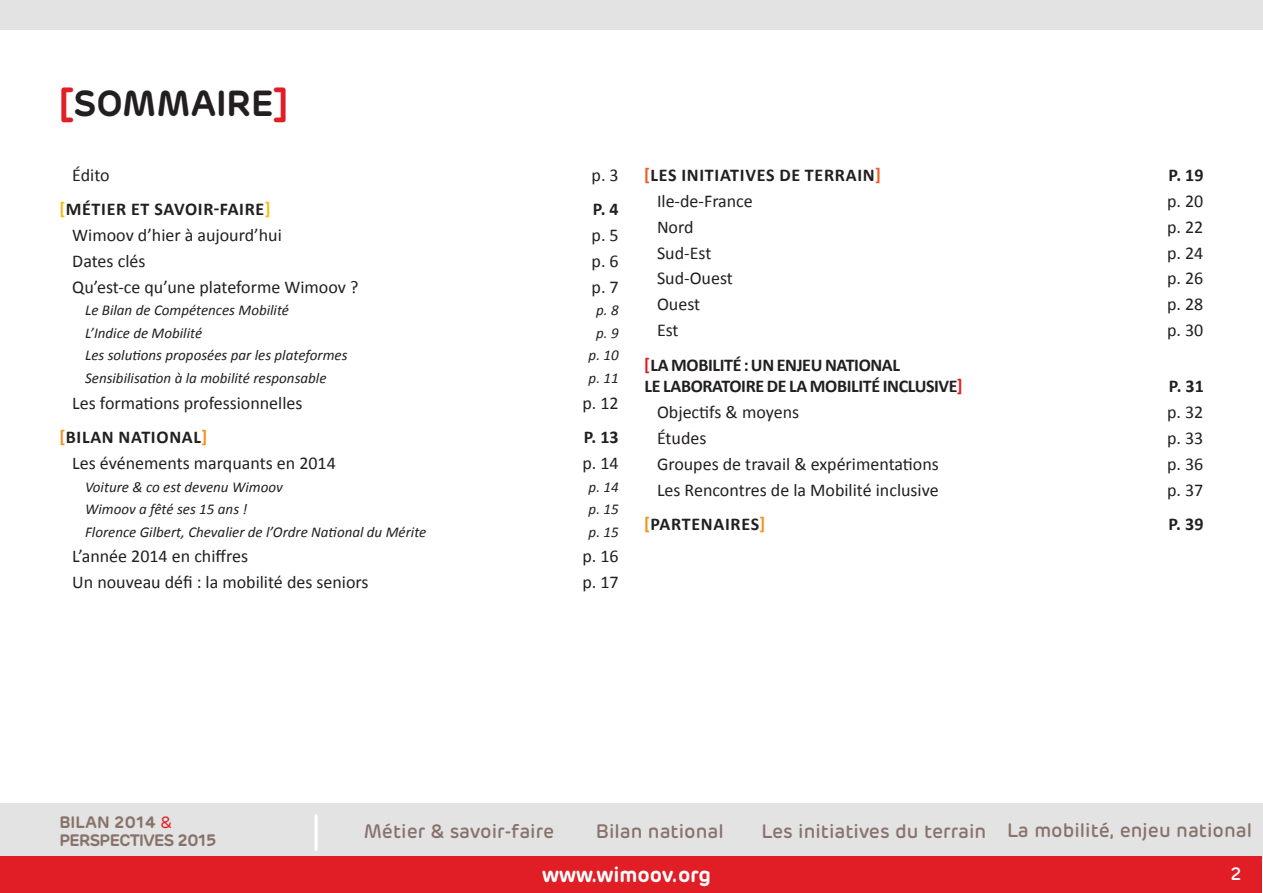
<style>
.page{position:relative;width:1263px;height:893px;background:#fff}
.page>*{position:absolute;margin:0;border:0;box-sizing:border-box;transform-origin:0 0}
.Titre{font:600 36px "Rubrik";color:#231f20}
.t1{font:600 21px "Rubrik";color:#fff}
.t2{font:500 19.5px "Rubrik";color:#88736b}
.t3{font:18px "Calibri";color:#231f20}
.t4{font:700 18px "Calibri";letter-spacing:.04em;color:#231f20}
.t5{font:700 18px "Calibri";letter-spacing:-.02em;color:#231f20}
.t6{font:700 18px "Calibri";color:#231f20}
.t7{font:500 18px "Rubrik";color:#fff}
.t8{font:600 16.5px/18px "Rubrik";letter-spacing:-.04em;color:#88736b}
.t9{font:italic 15px "Calibri";color:#231f20}
.s1{color:#e11e25}
.s2{color:#f8bb15}
.s3{color:#f1931f}
.s4{color:#ea5f23}
.s5{font-weight:400;color:#e11e25}
</style>
<div class="page">
<div style="left:1px;top:804px;width:1262px;height:55px;background:#e3e3e3"></div>
<hr style="left:315px;top:816px;width:3px;height:34px;background:#fff">
<div style="left:1px;top:857px;width:1261px;height:36px;background:#e11e25"></div>
<div style="left:1px;top:0;width:1262px;height:30px;background:#e3e3e3"></div>
<p class="Titre" style="left:60px;top:81px;width:230px"><span class="s1">[</span>SOMMAIRE<span class="s1">]</span></p>
<p class="t3" style="left:72px;top:164px;width:39px">Édito</p>
<p class="t3" style="left:591px;top:164px;width:29px">p. 3</p>
<p class="t4" style="left:60px;top:198px;width:213px"><span class="s2">[</span>MÉTIER ET SAVOIR-FAIRE<span class="s2">]</span></p>
<p class="t6" style="left:593px;top:198px;width:27px">P. 4</p>
<p class="t3" style="left:72px;top:224px;width:211px">Wimoov d’hier à aujourd’hui</p>
<p class="t3" style="left:591px;top:224px;width:29px">p. 5</p>
<p class="t3" style="left:72px;top:250px;width:75px">Dates clés</p>
<p class="t3" style="left:591px;top:250px;width:29px">p. 6</p>
<p class="t3" style="left:72px;top:276px;width:288px">Qu’est-ce qu’une plateforme Wimoov ?</p>
<p class="t3" style="left:591px;top:276px;width:29px">p. 7</p>
<p class="t9" style="left:85px;top:300px;width:206px">Le Bilan de Compétences Mobilité</p>
<p class="t9" style="left:596px;top:300px;width:24px">p. 8</p>
<p class="t9" style="left:85px;top:323px;width:119px">L’Indice de Mobilité</p>
<p class="t9" style="left:596px;top:323px;width:24px">p. 9</p>
<p class="t9" style="left:85px;top:345px;width:264px">Les solutions proposées par les plateformes</p>
<p class="t9" style="left:589px;top:345px;width:32px">p. 10</p>
<p class="t9" style="left:85px;top:368px;width:243px">Sensibilisation à la mobilité responsable</p>
<p class="t9" style="left:589px;top:368px;width:32px">p. 11</p>
<p class="t3" style="left:72px;top:391px;width:232px">Les formations professionnelles</p>
<p class="t3" style="left:582px;top:391px;width:38px">p. 12</p>
<p class="t4" style="left:60px;top:426px;width:149px"><span class="s3">[</span>BILAN NATIONAL<span class="s3">]</span></p>
<p class="t6" style="left:584px;top:426px;width:37px">P. 13</p>
<p class="t3" style="left:72px;top:452px;width:265px">Les événements marquants en 2014</p>
<p class="t3" style="left:582px;top:452px;width:38px">p. 14</p>
<p class="t9" style="left:85px;top:476px;width:199px">Voiture &amp; co est devenu Wimoov</p>
<p class="t9" style="left:589px;top:476px;width:32px">p. 14</p>
<p class="t9" style="left:85px;top:499px;width:164px">Wimoov a fêté ses 15 ans !</p>
<p class="t9" style="left:589px;top:499px;width:32px">p. 15</p>
<p class="t9" style="left:85px;top:521px;width:343px">Florence Gilbert, Chevalier de l’Ordre National du Mérite</p>
<p class="t9" style="left:589px;top:521px;width:32px">p. 15</p>
<p class="t3" style="left:72px;top:545px;width:177px">L’année 2014 en chiffres</p>
<p class="t3" style="left:582px;top:545px;width:38px">p. 16</p>
<p class="t3" style="left:72px;top:571px;width:298px">Un nouveau défi : la mobilité des seniors</p>
<p class="t3" style="left:582px;top:571px;width:38px">p. 17</p>
<p class="t4" style="left:644px;top:164px;width:238px"><span class="s4">[</span>LES INITIATIVES DE TERRAIN<span class="s4">]</span></p>
<p class="t6" style="left:1168px;top:164px;width:37px">P. 19</p>
<p class="t3" style="left:657px;top:190px;width:97px">Ile-de-France</p>
<p class="t3" style="left:1167px;top:190px;width:38px">p. 20</p>
<p class="t3" style="left:657px;top:215px;width:38px">Nord</p>
<p class="t3" style="left:1167px;top:215px;width:38px">p. 22</p>
<p class="t3" style="left:657px;top:241px;width:56px">Sud-Est</p>
<p class="t3" style="left:1167px;top:241px;width:38px">p. 24</p>
<p class="t3" style="left:657px;top:267px;width:77px">Sud-Ouest</p>
<p class="t3" style="left:1167px;top:267px;width:38px">p. 26</p>
<p class="t3" style="left:657px;top:293px;width:45px">Ouest</p>
<p class="t3" style="left:1167px;top:293px;width:38px">p. 28</p>
<p class="t3" style="left:657px;top:319px;width:23px">Est</p>
<p class="t3" style="left:1167px;top:319px;width:38px">p. 30</p>
<p class="t5" style="left:644px;top:353px;width:257px"><span class="s1">[</span>LA MOBILITÉ : UN ENJEU NATIONAL</p>
<p class="t5" style="left:645px;top:375px;width:320px">LE LABORATOIRE DE LA MOBILITÉ INCLUSIVE<span class="s1">]</span></p>
<p class="t6" style="left:1169px;top:375px;width:37px">P. 31</p>
<p class="t3" style="left:657px;top:401px;width:144px">Objectifs &amp; moyens</p>
<p class="t3" style="left:1167px;top:401px;width:38px">p. 32</p>
<p class="t3" style="left:657px;top:426px;width:51px">Études</p>
<p class="t3" style="left:1167px;top:426px;width:38px">p. 33</p>
<p class="t3" style="left:657px;top:452px;width:283px">Groupes de travail &amp; expérimentations</p>
<p class="t3" style="left:1167px;top:452px;width:38px">p. 36</p>
<p class="t3" style="left:657px;top:478px;width:283px">Les Rencontres de la Mobilité inclusive</p>
<p class="t3" style="left:1167px;top:478px;width:38px">p. 37</p>
<p class="t4" style="left:644px;top:512px;width:123px"><span class="s3">[</span>PARTENAIRES<span class="s3">]</span></p>
<p class="t6" style="left:1168px;top:512px;width:37px">P. 39</p>
<p class="t8" style="left:60px;top:813px;width:158px">BILAN 2014 <span class="s5">&amp;<br></span>PERSPECTIVES 2015</p>
<p class="t2" style="left:364px;top:819px;width:192px">Métier &amp; savoir-faire</p>
<p class="t1" style="left:542px;top:862px;width:171px">www.wimoov.org</p>
<p class="t7" style="left:1231px;top:863px;width:12px">2</p>
<p class="t2" style="left:761px;top:819px;width:226px">Les initiatives du terrain</p>
<p class="t2" style="left:1007px;top:818px;width:247px">La mobilité, enjeu national</p>
<p class="t2" style="left:596px;top:819px;width:129px">Bilan national</p>
</div>
